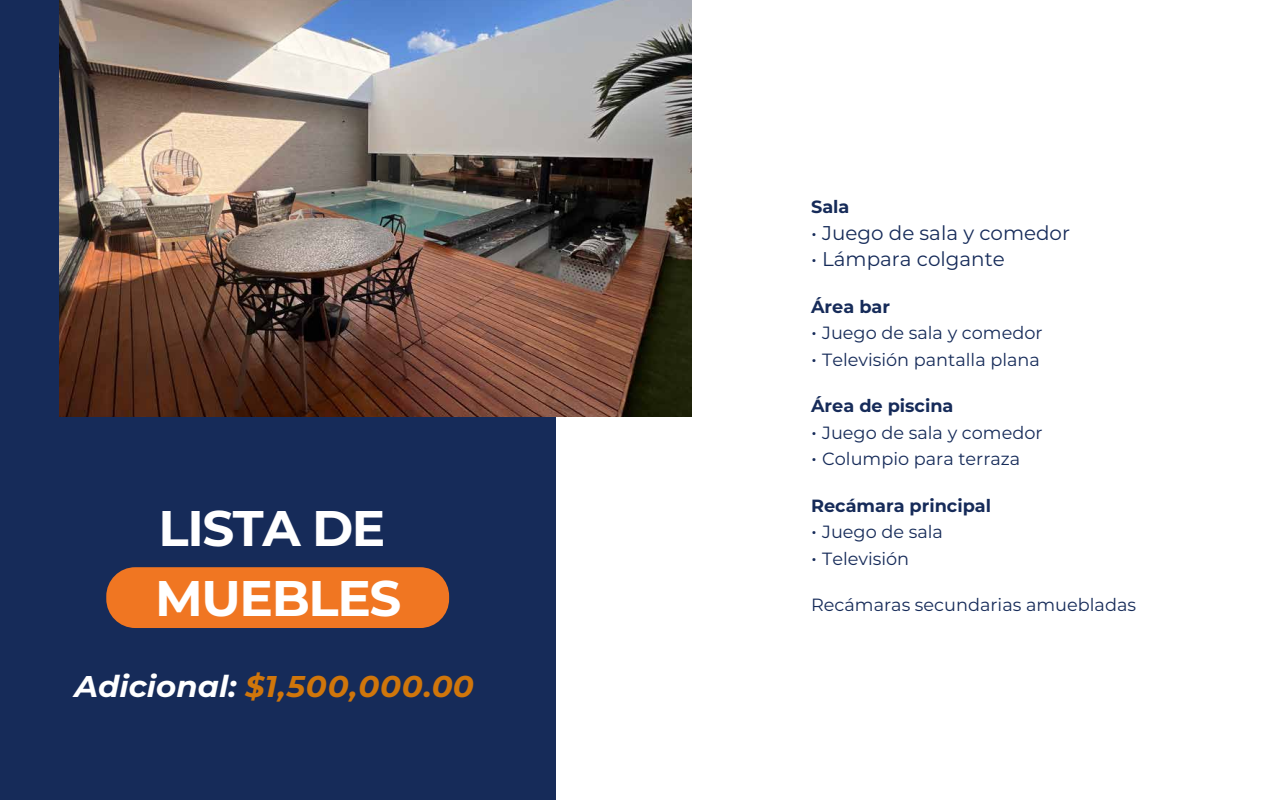
<style>
.page{position:relative;width:1280px;height:800px;background:#fff}
.page>*{position:absolute;margin:0;border:0;box-sizing:border-box;transform-origin:0 0}
.t1{font:700 50px/70px "Montserrat";letter-spacing:-.03em;color:#fff}
.t2{font:italic 700 30px "Montserrat";color:#d0760b}
.t3{font:19.9px "Montserrat";color:#162b59}
.t4{font:17.7px "Montserrat";color:#162b59}
.t5{font:700 17.7px "Montserrat";color:#162b59}
.s1{color:#fff}
.s2{font-size:19.9px}
</style>
<div class="page">
<div style="left:0;top:0;width:556px;height:800px;background:#162b59"></div>
<div style="left:106px;top:567px;width:343px;height:61px;background:#f07622;border-radius:29px"></div>
<img style="left:60px;top:0;width:632px;height:417px">
<h1 class="t1" style="left:155px;top:491px;width:248px">LISTA DE<br>MUEBLES</h1>
<h2 class="t2" style="left:74px;top:666px;width:401px"><span class="s1">Adicional:</span> $1,500,000.00</h2>
<p class="t5" style="left:811px;top:194px;width:40px">Sala</p>
<p class="t3" style="left:811px;top:219px;width:260px">• Juego de sala y comedor</p>
<p class="t3" style="left:811px;top:245px;width:195px">• Lámpara colgante</p>
<p class="t5" style="left:811px;top:294px;width:80px">Área bar</p>
<p class="t4" style="left:811px;top:321px;width:233px"><span class="s2">•</span> Juego de sala y comedor</p>
<p class="t4" style="left:811px;top:347px;width:230px"><span class="s2">•</span> Televisión pantalla plana</p>
<p class="t5" style="left:811px;top:393px;width:144px">Área de piscina</p>
<p class="t4" style="left:811px;top:420px;width:233px"><span class="s2">•</span> Juego de sala y comedor</p>
<p class="t4" style="left:811px;top:447px;width:211px"><span class="s2">•</span> Columpio para terraza</p>
<p class="t5" style="left:811px;top:492px;width:182px">Recámara principal</p>
<p class="t4" style="left:811px;top:520px;width:133px"><span class="s2">•</span> Juego de sala</p>
<p class="t4" style="left:811px;top:546px;width:100px"><span class="s2">•</span> Televisión</p>
<p class="t4" style="left:811px;top:593px;width:326px">Recámaras secundarias amuebladas</p>
</div>
